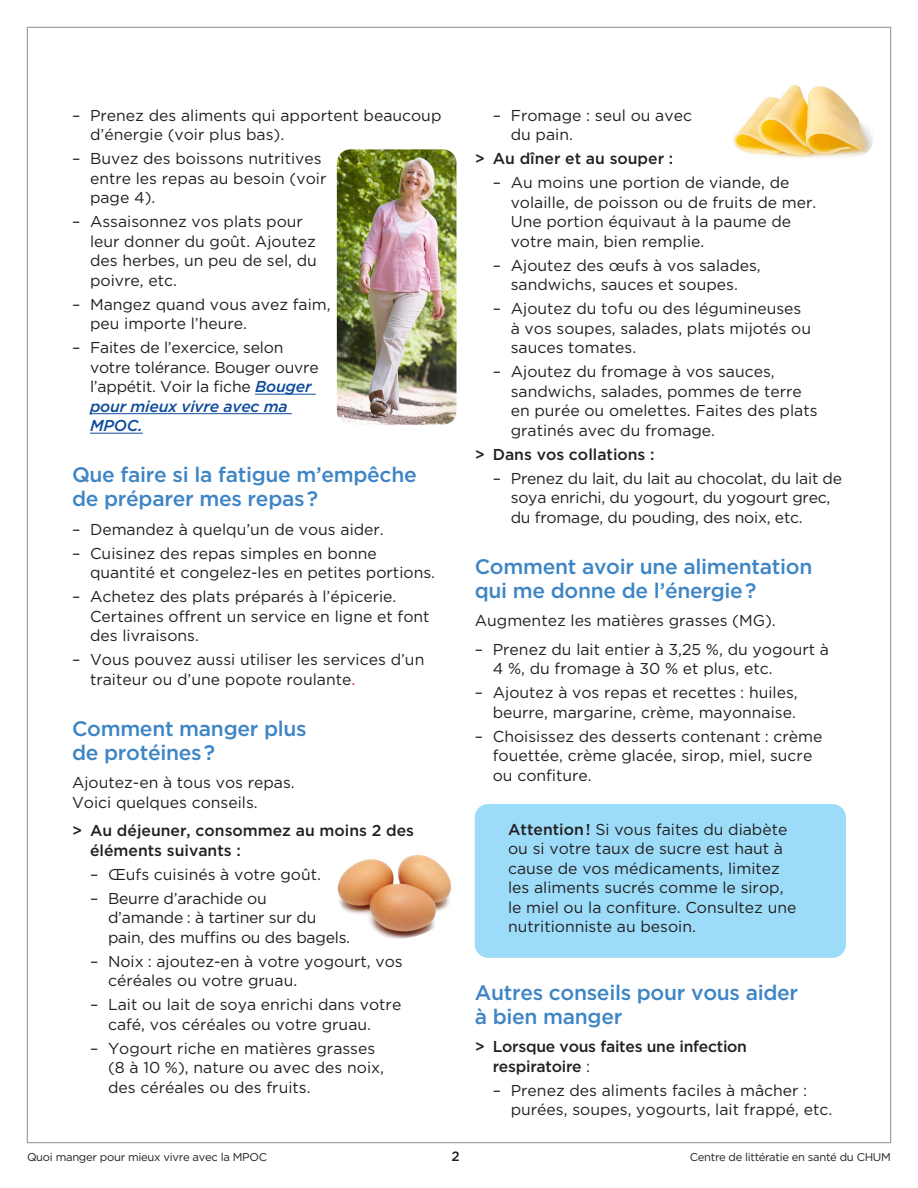
<style>
.page{position:relative;width:918px;height:1188px;background:#fff}
.page>*{position:absolute;margin:0;border:0;box-sizing:border-box;transform-origin:0 0}
.t1{font:500 21px/24px "Gotham";letter-spacing:-.015em;color:#3e85c5}
.t2{font:15.75px/19.5px "Gotham";color:#231f20}
.t3{font:500 15.75px/19.5px "Gotham";color:#231f20}
.t4{font:500 13.5px "Gotham";color:#231f20}
.t5{font:11.25px "Gotham";letter-spacing:-.025em;color:#231f20}
.s1{font-weight:500;font-style:italic;color:#0f4c9c}
.s2{color:#ee1d23}
.s3{font-weight:500}
.s4{font-weight:400}
</style>
<div class="page">
<hr style="left:255px;top:394px;width:61px;height:1px;background:#0f4c9c">
<hr style="left:90px;top:413px;width:202px;height:1px;background:#0f4c9c">
<hr style="left:90px;top:433px;width:53px;height:1px;background:#0f4c9c">
<img style="left:337px;top:855px;width:115px;height:84px">
<img style="left:733px;top:85px;width:140px;height:73px">
<div style="left:475px;top:804px;width:371px;height:154px;background:#9cdcf8;border-radius:14px"></div>
<img style="left:337px;top:149px;width:119px;height:276px">
<p class="t2" style="left:90px;top:105px;width:353px;text-indent:-18px">– Prenez des aliments qui apportent beaucoup d’énergie (voir plus bas).</p>
<p class="t2" style="left:90px;top:149px;width:238px;text-indent:-18px">– Buvez des boissons nutritives entre les repas au besoin (voir page 4).</p>
<p class="t2" style="left:90px;top:212px;width:228px;text-indent:-18px">– Assaisonnez vos plats pour leur donner du goût. Ajoutez des herbes, un peu de sel, du poivre, etc.</p>
<p class="t2" style="left:90px;top:294px;width:242px;text-indent:-18px">– Mangez quand vous avez faim, peu importe l’heure.</p>
<p class="t2" style="left:90px;top:338px;width:230px;text-indent:-18px">– Faites de l’exercice, selon votre tolérance. Bouger ouvre l’appétit. Voir la fiche <span class="s1">Bouger pour mieux vivre avec ma<br>MPOC.</span></p>
<h1 class="t1" style="left:72px;top:462px;width:346px">Que faire si la fatigue m’empêche de préparer mes repas ?</h1>
<p class="t2" style="left:72px;top:519px;width:313px">– Demandez à quelqu’un de vous aider.</p>
<p class="t2" style="left:90px;top:543px;width:347px;text-indent:-18px">– Cuisinez des repas simples en bonne quantité et congelez-les en petites portions.</p>
<p class="t2" style="left:90px;top:587px;width:341px;text-indent:-18px">– Achetez des plats préparés à l’épicerie.<br>Certaines offrent un service en ligne et font des livraisons.</p>
<p class="t2" style="left:90px;top:650px;width:336px;text-indent:-18px">– Vous pouvez aussi utiliser les services d’un traiteur ou d’une popote roulante<span class="s2">.</span></p>
<h1 class="t1" style="left:72px;top:716px;width:236px">Comment manger plus de protéines ?</h1>
<p class="t2" style="left:72px;top:773px;width:224px">Ajoutez-en à tous vos repas.<br>Voici quelques conseils.</p>
<p class="t3" style="left:90px;top:821px;width:326px;text-indent:-18px">&gt; Au déjeuner, consommez au moins 2 des éléments suivants :</p>
<p class="t2" style="left:90px;top:864px;width:232px">– Œufs cuisinés à votre goût.</p>
<p class="t2" style="left:108px;top:888px;width:244px;text-indent:-18px">– Beurre d’arachide ou<br>d’amande : à tartiner sur du pain, des muffins ou des bagels.</p>
<p class="t2" style="left:108px;top:951px;width:296px;text-indent:-18px">– Noix : ajoutez-en à votre yogourt, vos céréales ou votre gruau.</p>
<p class="t2" style="left:108px;top:995px;width:295px;text-indent:-18px">– Lait ou lait de soya enrichi dans votre café, vos céréales ou votre gruau.</p>
<p class="t2" style="left:108px;top:1038px;width:278px;text-indent:-18px">– Yogourt riche en matières grasses (8 à 10 %), nature ou avec des noix, des céréales ou des fruits.</p>
<p class="t2" style="left:511px;top:105px;width:183px;text-indent:-18px">– Fromage : seul ou avec du pain.</p>
<p class="t3" style="left:475px;top:149px;width:200px">&gt; Au dîner et au souper :</p>
<p class="t2" style="left:511px;top:173px;width:307px;text-indent:-18px">– Au moins une portion de viande, de volaille, de poisson ou de fruits de mer.<br>Une portion équivaut à la paume de votre main, bien remplie.</p>
<p class="t2" style="left:493px;top:255px;width:270px;text-align:center">– Ajoutez des œufs à vos salades, sandwichs, sauces et soupes.</p>
<p class="t2" style="left:511px;top:299px;width:302px;text-indent:-18px">– Ajoutez du tofu ou des légumineuses à vos soupes, salades, plats mijotés ou sauces tomates.</p>
<p class="t2" style="left:511px;top:362px;width:308px;text-indent:-18px">– Ajoutez du fromage à vos sauces, sandwichs, salades, pommes de terre en purée ou omelettes. Faites des plats gratinés avec du fromage.</p>
<p class="t3" style="left:475px;top:444px;width:181px">&gt; Dans vos collations :</p>
<p class="t2" style="left:511px;top:468px;width:333px;text-indent:-18px">– Prenez du lait, du lait au chocolat, du lait de soya enrichi, du yogourt, du yogourt grec, du fromage, du pouding, des noix, etc.</p>
<h1 class="t1" style="left:475px;top:554px;width:339px">Comment avoir une alimentation qui me donne de l’énergie ?</h1>
<p class="t2" style="left:475px;top:611px;width:303px">Augmentez les matières grasses (MG).</p>
<p class="t2" style="left:493px;top:639px;width:338px;text-indent:-18px">– Prenez du lait entier à 3,25 %, du yogourt à<br>4 %, du fromage à 30 % et plus, etc.</p>
<p class="t2" style="left:475px;top:683px;width:325px;text-align:right">– Ajoutez à vos repas et recettes : huiles, beurre, margarine, crème, mayonnaise.</p>
<p class="t2" style="left:493px;top:726px;width:331px;text-indent:-18px">– Choisissez des desserts contenant : crème fouettée, crème glacée, sirop, miel, sucre ou confiture.</p>
<p class="t2" style="left:508px;top:820px;width:290px"><span class="s3">Attention !</span> Si vous faites du diabète ou si votre taux de sucre est haut à cause de vos médicaments, limitez les aliments sucrés comme le sirop, le miel ou la confiture. Consultez une nutritionniste au besoin.</p>
<h1 class="t1" style="left:475px;top:980px;width:325px">Autres conseils pour vous aider à bien manger</h1>
<p class="t3" style="left:493px;top:1037px;width:256px;text-indent:-18px">&gt; Lorsque vous faites une infection respiratoire <span class="s4">:</span></p>
<p class="t2" style="left:511px;top:1080px;width:323px;text-indent:-18px">– Prenez des aliments faciles à mâcher : purées, soupes, yogourts, lait frappé, etc.</p>
<p class="t5" style="left:27px;top:1150px;width:242px">Quoi manger pour mieux vivre avec la MPOC</p>
<p class="t4" style="left:451px;top:1147px;width:10px">2</p>
<p class="t5" style="left:690px;top:1150px;width:203px">Centre de littératie en santé du CHUM</p>
</div>
